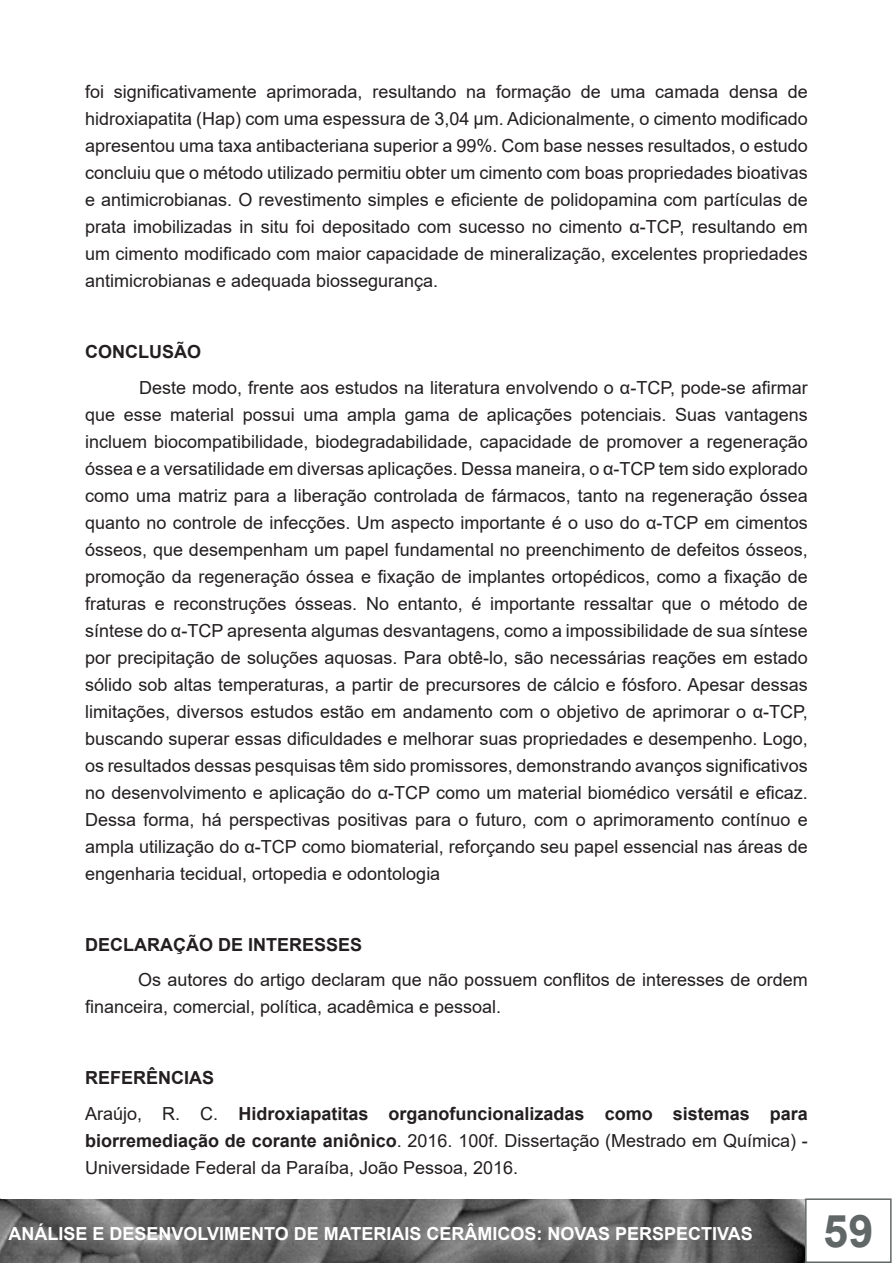
<style>
.page{position:relative;width:893px;height:1263px;background:#fff}
.page>*{position:absolute;margin:0;border:0;box-sizing:border-box;transform-origin:0 0}
.t1{font:700 45px "Arial";color:#616667}
.t2{font:18px/27px "Arial";color:#231f20;text-align:justify}
.t3{font:700 18px "Arial";color:#fff}
.t4{font:700 18px "Arial";color:#231f20}
.s1{font-weight:700}
</style>
<div class="page">
<img style="left:0;top:1199px;width:805px;height:64px">
<div style="left:805px;top:1198px;width:87px;height:65px;border:2px solid #616667"></div>
<p class="t2" style="left:85px;top:78px;width:724px">foi significativamente aprimorada, resultando na formação de uma camada densa de hidroxiapatita (Hap) com uma espessura de 3,04 μm. Adicionalmente, o cimento modificado apresentou uma taxa antibacteriana superior a 99%. Com base nesses resultados, o estudo concluiu que o método utilizado permitiu obter um cimento com boas propriedades bioativas e antimicrobianas. O revestimento simples e eficiente de polidopamina com partículas de prata imobilizadas in situ foi depositado com sucesso no cimento α-TCP, resultando em um cimento modificado com maior capacidade de mineralização, excelentes propriedades antimicrobianas e adequada biossegurança.</p>
<p class="t4" style="left:85px;top:339px;width:117px">CONCLUSÃO</p>
<p class="t2" style="left:85px;top:374px;width:724px;text-indent:54px">Deste modo, frente aos estudos na literatura envolvendo o α-TCP, pode-se afirmar que esse material possui uma ampla gama de aplicações potenciais. Suas vantagens incluem biocompatibilidade, biodegradabilidade, capacidade de promover a regeneração óssea e a versatilidade em diversas aplicações. Dessa maneira, o α-TCP tem sido explorado como uma matriz para a liberação controlada de fármacos, tanto na regeneração óssea quanto no controle de infecções. Um aspecto importante é o uso do α-TCP em cimentos ósseos, que desempenham um papel fundamental no preenchimento de defeitos ósseos, promoção da regeneração óssea e fixação de implantes ortopédicos, como a fixação de fraturas e reconstruções ósseas. No entanto, é importante ressaltar que o método de síntese do α-TCP apresenta algumas desvantagens, como a impossibilidade de sua síntese por precipitação de soluções aquosas. Para obtê-lo, são necessárias reações em estado sólido sob altas temperaturas, a partir de precursores de cálcio e fósforo. Apesar dessas limitações, diversos estudos estão em andamento com o objetivo de aprimorar o α-TCP, buscando superar essas dificuldades e melhorar suas propriedades e desempenho. Logo, os resultados dessas pesquisas têm sido promissores, demonstrando avanços significativos no desenvolvimento e aplicação do α-TCP como um material biomédico versátil e eficaz.<br>Dessa forma, há perspectivas positivas para o futuro, com o aprimoramento contínuo e ampla utilização do α-TCP como biomaterial, reforçando seu papel essencial nas áreas de engenharia tecidual, ortopedia e odontologia</p>
<p class="t4" style="left:85px;top:932px;width:279px">DECLARAÇÃO DE INTERESSES</p>
<p class="t2" style="left:85px;top:966px;width:724px;text-indent:53px">Os autores do artigo declaram que não possuem conflitos de interesses de ordem financeira, comercial, política, acadêmica e pessoal.</p>
<p class="t4" style="left:85px;top:1065px;width:131px">REFERÊNCIAS</p>
<p class="t2" style="left:85px;top:1100px;width:724px">Araújo, R. C. <span class="s1">Hidroxiapatitas organofuncionalizadas como sistemas para biorremediação de corante aniônico</span>. 2016. 100f. Dissertação (Mestrado em Química) - Universidade Federal da Paraíba, João Pessoa, 2016.</p>
<p class="t3" style="left:8px;top:1221px;width:746px">ANÁLISE E DESENVOLVIMENTO DE MATERIAIS CERÂMICOS: NOVAS PERSPECTIVAS</p>
<h1 class="t1" style="left:823px;top:1199px;width:52px">59</h1>
</div>
